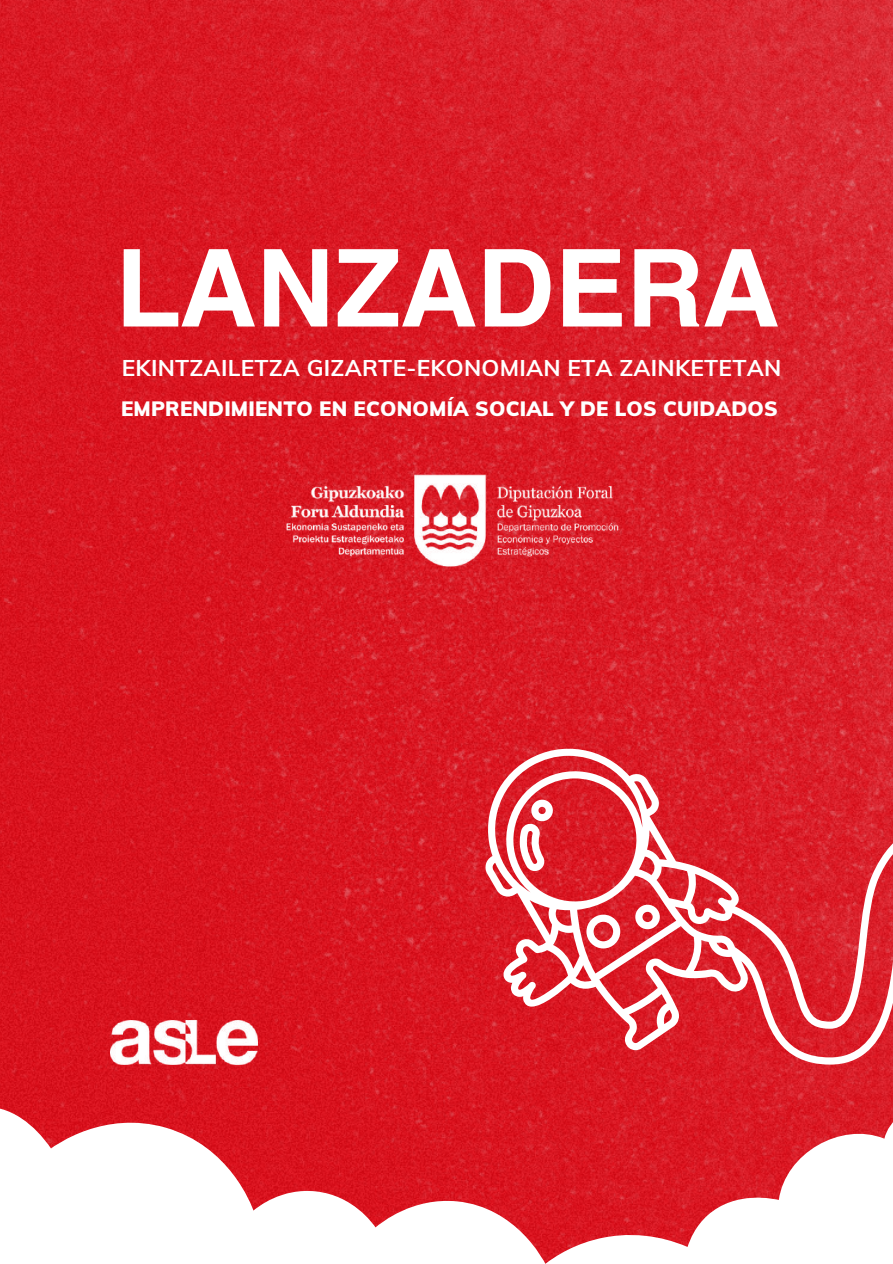
<style>
.page{position:relative;width:893px;height:1264px;background:#fff}
.page>*{position:absolute;margin:0;border:0;box-sizing:border-box;transform-origin:0 0}
.t1{font:700 107.7px "Helvetica World";color:#fff}
.t2{font:700 22.8px "Muli";letter-spacing:.01em;color:#fff}
.t3{font:900 20.4px "Muli";letter-spacing:.01em;color:#fff}
</style>
<div class="page">
<img style="left:0;top:0;width:892px;height:1103px">
<img style="left:110px;top:1020px;width:148px;height:44px">
<img style="left:258px;top:461px;width:377px;height:116px">
<svg style="left:480px;top:740px;width:412px;height:324px;fill:#db1d28"></svg>
<svg style="left:0;top:1103px;width:892px;height:160px"></svg>
<h1 class="t1" style="left:116px;top:200px;width:664px">LANZADERA</h1>
<p class="t2" style="left:122px;top:353px;width:661px">EKINTZAILETZA GIZARTE-EKONOMIAN ETA ZAINKETETAN</p>
<p class="t3" style="left:121px;top:396px;width:658px">EMPRENDIMIENTO EN ECONOMÍA SOCIAL Y DE LOS CUIDADOS</p>
</div>
